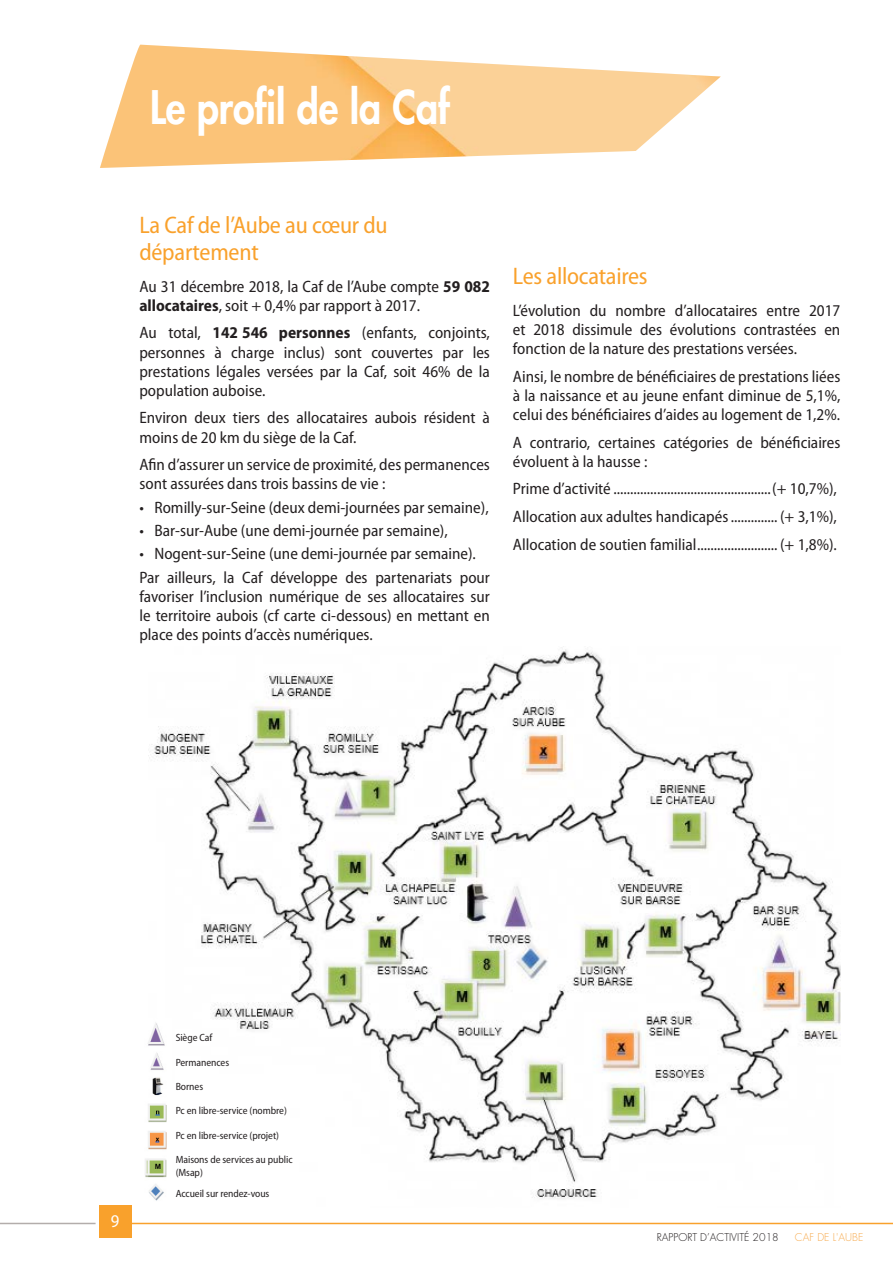
<style>
.page{position:relative;width:893px;height:1263px;background:#fff}
.page>*{position:absolute;margin:0;border:0;box-sizing:border-box;transform-origin:0 0}
.t1{font:800 45px "Futura Std";color:#fff;scale:.87 1}
.TITRECHAP_SemiconD_1{font:semi-condensed 24px/27px "Myriad Pro";letter-spacing:-.01em;color:#f9a12c}
.t2{font:semi-condensed 18px "Myriad Pro";color:#fff}
.TEXT_SemiconD_11_12{font:semi-condensed 16.5px/19px "Myriad Pro";color:#231f20;text-align:justify}
.Légende_SemiConD_7_8{font:semi-condensed 10.5px/12.6px "Myriad Pro";letter-spacing:-.005em;color:#231f20}
.t3{font:300 10.5px "Futura Std";color:#231f20}
.t4{font:300 10.5px "Futura Std";color:#f7aa4e}
.s1{font-weight:700}
</style>
<div class="page">
<img style="left:100px;top:45px;width:621px;height:123px">
<hr style="left:0;top:1223px;width:96px;height:1px;background:#b3adab">
<hr style="left:119px;top:1223px;width:774px;height:1px;background:#f9a12c">
<div style="left:99px;top:1205px;width:33px;height:32px;background:#f9a12c"></div>
<img style="left:150px;top:649px;width:690px;height:550px">
<img style="left:145px;top:1019px;width:26px;height:182px">
<p class="t1" style="left:150px;top:78px;width:346px">Le profil de la Caf</p>
<p class="TITRECHAP_SemiconD_1" style="left:139px;top:211px;width:250px">La Caf de l’Aube au cœur du département</p>
<p class="TEXT_SemiconD_11_12" style="left:139px;top:276px;width:352px">Au 31 décembre 2018, la Caf de l’Aube compte <span class="s1">59 082 allocataires</span>, soit + 0,4% par rapport à 2017.</p>
<p class="TEXT_SemiconD_11_12" style="left:139px;top:323px;width:352px">Au total, <span class="s1">142 546 personnes</span> (enfants, conjoints, personnes à charge inclus) sont couvertes par les prestations légales versées par la Caf, soit 46% de la population auboise.</p>
<p class="TEXT_SemiconD_11_12" style="left:139px;top:408px;width:352px">Environ deux tiers des allocataires aubois résident à moins de 20 km du siège de la Caf.</p>
<p class="TEXT_SemiconD_11_12" style="left:139px;top:455px;width:352px">Afin d’assurer un service de proximité, des permanences sont assurées dans trois bassins de vie :</p>
<p class="TEXT_SemiconD_11_12" style="left:139px;top:497px;width:351px">• Romilly-sur-Seine (deux demi-journées par semaine),</p>
<p class="TEXT_SemiconD_11_12" style="left:139px;top:521px;width:310px">• Bar-sur-Aube (une demi-journée par semaine),</p>
<p class="TEXT_SemiconD_11_12" style="left:139px;top:544px;width:338px">• Nogent-sur-Seine (une demi-journée par semaine).</p>
<p class="TEXT_SemiconD_11_12" style="left:139px;top:567px;width:352px">Par ailleurs, la Caf développe des partenariats pour favoriser l’inclusion numérique de ses allocataires sur le territoire aubois (cf carte ci-dessous) en mettant en place des points d’accès numériques.</p>
<p class="TITRECHAP_SemiconD_1" style="left:513px;top:262px;width:136px">Les allocataires</p>
<p class="TEXT_SemiconD_11_12" style="left:513px;top:300px;width:329px">L’évolution du nombre d’allocataires entre 2017 et 2018 dissimule des évolutions contrastées en fonction de la nature des prestations versées.</p>
<p class="TEXT_SemiconD_11_12" style="left:513px;top:366px;width:329px">Ainsi, le nombre de bénéficiaires de prestations liées à la naissance et au jeune enfant diminue de 5,1%, celui des bénéficiaires d’aides au logement de 1,2%.</p>
<p class="TEXT_SemiconD_11_12" style="left:513px;top:432px;width:329px">A contrario, certaines catégories de bénéficiaires évoluent à la hausse :</p>
<p class="TEXT_SemiconD_11_12" style="left:513px;top:479px;width:326px">Prime d’activité ...............................................(+ 10,7%),</p>
<p class="TEXT_SemiconD_11_12" style="left:513px;top:507px;width:326px">Allocation aux adultes handicapés.............. (+ 3,1%),</p>
<p class="TEXT_SemiconD_11_12" style="left:513px;top:534px;width:326px">Allocation de soutien familial........................ (+ 1,8%).</p>
<p class="t2" style="left:111px;top:1210px;width:10px">9</p>
<p class="Légende_SemiConD_7_8" style="left:176px;top:1031px;width:38px">Siège Caf</p>
<p class="Légende_SemiConD_7_8" style="left:176px;top:1056px;width:55px">Permanences</p>
<p class="Légende_SemiConD_7_8" style="left:176px;top:1080px;width:29px">Bornes</p>
<p class="Légende_SemiConD_7_8" style="left:176px;top:1104px;width:113px">Pc en libre-service (nombre)</p>
<p class="Légende_SemiConD_7_8" style="left:176px;top:1129px;width:105px">Pc en libre-service (projet)</p>
<p class="Légende_SemiConD_7_8" style="left:176px;top:1153px;width:118px">Maisons de services au public (Msap)</p>
<p class="Légende_SemiConD_7_8" style="left:176px;top:1187px;width:95px">Accueil sur rendez-vous</p>
<p class="t3" style="left:657px;top:1230px;width:123px">RAPPORT D’ACTIVITÉ 2018</p>
<p class="t4" style="left:795px;top:1230px;width:70px">CAF DE L'AUBE</p>
</div>
